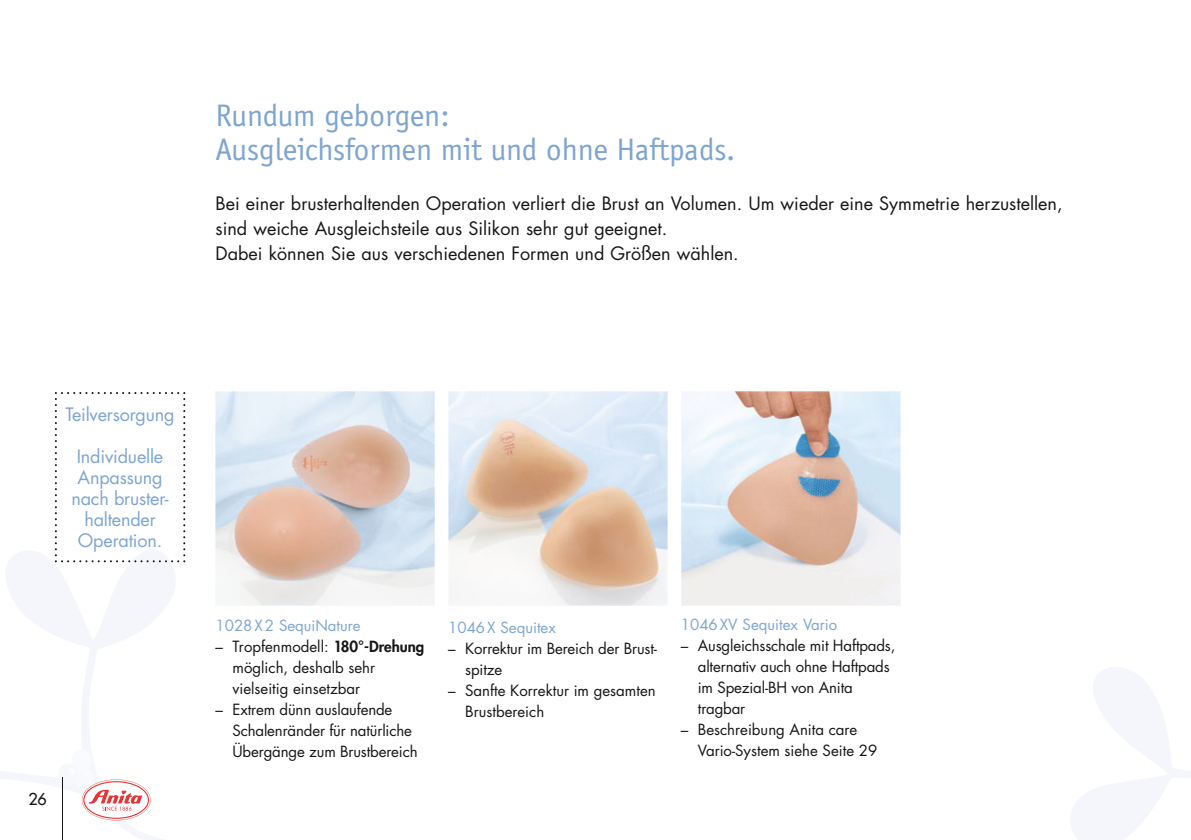
<style>
.page{position:relative;width:1191px;height:840px;background:#fff}
.page>*{position:absolute;margin:0;border:0;box-sizing:border-box;transform-origin:0 0}
.t1{font:32px/34px "Officina Sans";color:#7da5d1}
.t2{font:18px/25px "Futura LT";color:#151616}
.t3{font:18px/21px "Futura LT";letter-spacing:-.01em;color:#7da5d1;text-align:center}
.t4{font:16px "Futura LT";color:#151616}
.t5{font:15px/21px "Futura LT";letter-spacing:-.01em;color:#151616}
.t6{font:15px "Futura LT";color:#7da5d1}
.s1{font-weight:800}
</style>
<div class="page">
<svg style="left:215px;top:391px;width:220px;height:214px;background:#dfd6d5"></svg>
<svg style="left:448px;top:391px;width:220px;height:214px"></svg>
<svg style="left:681px;top:391px;width:219px;height:214px;background:#ddd7d7"></svg>
<svg style="left:0;top:549px;width:179px;height:290px"></svg>
<svg style="left:1071px;top:667px;width:120px;height:172px"></svg>
<svg style="left:55px;top:392px;width:130px;height:170px"></svg>
<hr style="left:63px;top:777px;width:1px;height:62px;background:#151616">
<svg style="left:58px;top:749px;width:93px;height:71px"></svg>
<h1 class="t1" style="left:215px;top:101px;width:521px">Rundum geborgen:<br>Ausgleichsformen mit und ohne Haftpads.</h1>
<p class="t2" style="left:215px;top:191px;width:848px">Bei einer brusterhaltenden Operation verliert die Brust an Volumen. Um wieder eine Symmetrie herzustellen, sind weiche Ausgleichsteile aus Silikon sehr gut geeignet.<br>Dabei können Sie aus verschiedenen Formen und Größen wählen.</p>
<p class="t3" style="left:66px;top:404px;width:111px">Teilversorgung</p>
<p class="t3" style="left:71px;top:446px;width:99px">Individuelle<br>Anpassung nach bruster&shy;haltender<br>Operation.</p>
<p class="t4" style="left:28px;top:789px;width:20px">26</p>
<p class="t6" style="left:215px;top:616px;width:147px">1028 X 2 SequiNature</p>
<p class="t5" style="left:232px;top:635px;width:193px;text-indent:-17px">– Tropfenmodell: <span class="s1">180°-Drehung </span>möglich, deshalb sehr vielseitig einsetzbar</p>
<p class="t5" style="left:232px;top:698px;width:187px;text-indent:-17px">– Extrem dünn auslaufende<br>Schalenränder für natürliche<br>Übergänge zum Brustbereich</p>
<p class="t6" style="left:448px;top:618px;width:109px">1046 X Sequitex</p>
<p class="t5" style="left:465px;top:638px;width:193px;text-indent:-17px">– Korrektur im Bereich der Brust&shy;spitze</p>
<p class="t5" style="left:465px;top:680px;width:192px;text-indent:-17px">– Sanfte Korrektur im gesamten<br>Brustbereich</p>
<p class="t6" style="left:681px;top:615px;width:158px">1046 XV Sequitex Vario</p>
<p class="t5" style="left:698px;top:635px;width:199px;text-indent:-17px">– Ausgleichsschale mit Haftpads, alternativ auch ohne Haftpads im Spezial-BH von Anita tragbar</p>
<p class="t5" style="left:698px;top:719px;width:181px;text-indent:-17px">– Beschreibung Anita care<br>Vario-System siehe Seite 29</p>
</div>
